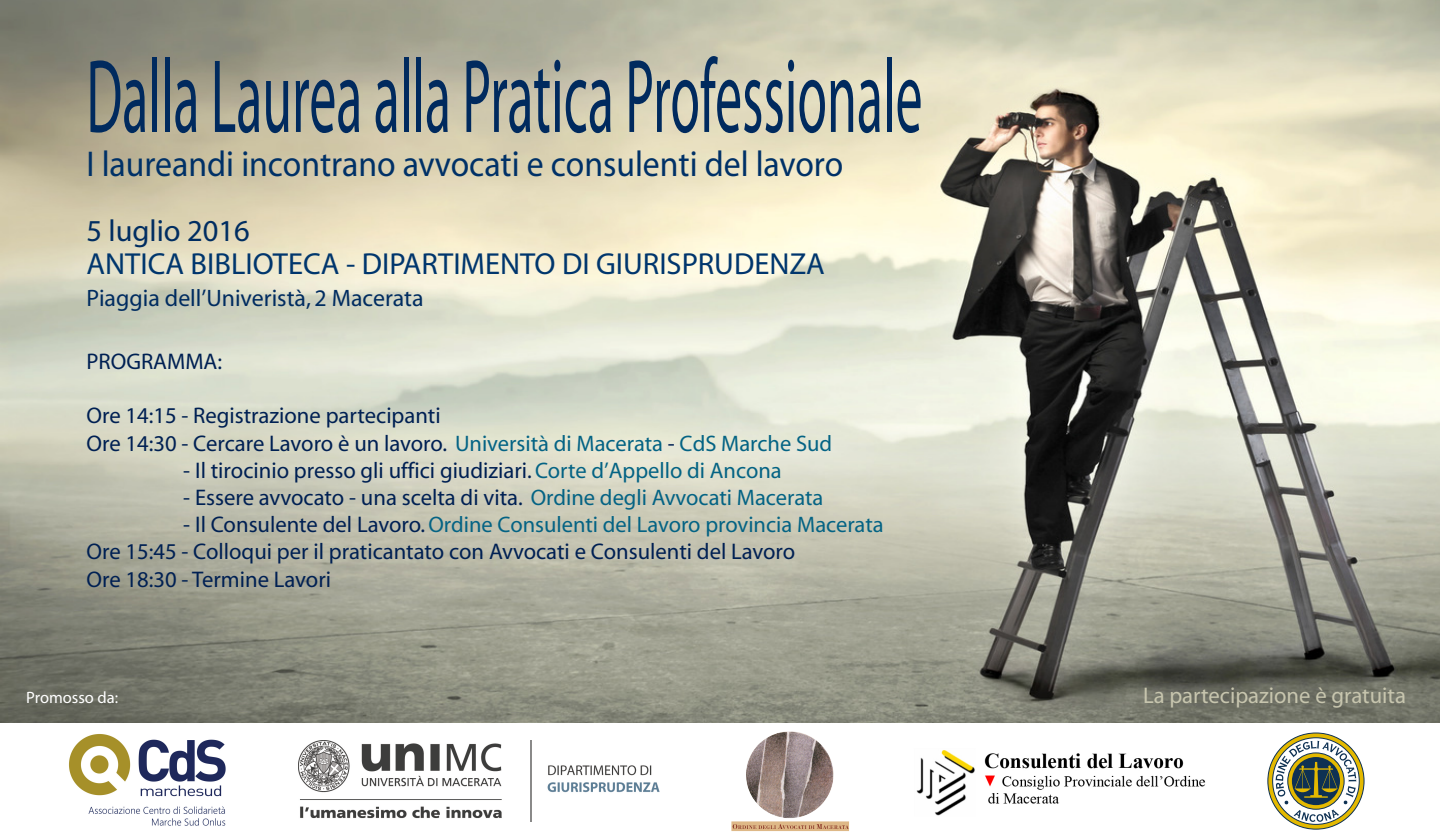
<style>
.page{position:relative;width:1440px;height:840px;background:#fff}
.page>*{position:absolute;margin:0;border:0;box-sizing:border-box;transform-origin:0 0}
.t1{font:105.3px "Myriad Pro";color:#002a5e;scale:.51 1}
.t2{font:36px "Myriad Pro";color:#003167;scale:.94 1}
.t3{font:30.45px "Myriad Pro";color:#00366d}
.t4{font:30.45px "Myriad Pro";color:#002d61}
.t5{font:23.85px "Myriad Pro";color:#002c60}
.t6{font:22.65px/27.2px "Myriad Pro";color:#002053}
.t7{font:22.65px "Myriad Pro";color:#c7c5ae}
.t8{font:22.5px "Myriad Pro";color:#046384}
.t9{font:16.5px "Myriad Pro";color:#fff}
.s1{font-size:22.5px;color:#046384}
.s2{font-size:22.65px;color:#002053}
</style>
<div class="page">
<img style="left:0;top:0;width:1440px;height:723px">
<img style="left:69px;top:734px;width:157px;height:92px">
<img style="left:298px;top:741px;width:361px;height:81px">
<img style="left:731px;top:731px;width:118px;height:100px">
<svg style="left:1268px;top:733px;width:96px;height:96px"></svg>
<svg style="left:1276px;top:741px;width:80px;height:81px"></svg>
<img style="left:916px;top:750px;width:290px;height:66px">
<h1 class="t1" style="left:86px;top:44px;width:1641px">Dalla Laurea alla Pratica Professionale</h1>
<h2 class="t2" style="left:86px;top:147px;width:807px">I laureandi incontrano avvocati e consulenti del lavoro</h2>
<h3 class="t4" style="left:86px;top:216px;width:165px">5 luglio 2016</h3>
<h3 class="t3" style="left:86px;top:249px;width:740px">ANTICA BIBLIOTECA - DIPARTIMENTO DI GIURISPRUDENZA</h3>
<p class="t5" style="left:86px;top:286px;width:339px">Piaggia dell’Univeristà, 2 Macerata</p>
<p class="t6" style="left:86px;top:349px;width:137px">PROGRAMMA:</p>
<p class="t6" style="left:86px;top:403px;width:747px">Ore 14:15 - Registrazione partecipanti<br>Ore 14:30 - Cercare Lavoro è un lavoro. <span class="s1">Università di Macerata</span> - <span class="s1">CdS Marche Sud</span></p>
<p class="t6" style="left:183px;top:458px;width:600px">- Il tirocinio presso gli uffici giudiziari. <span class="s1">Corte d’Appello di Ancona</span></p>
<p class="t6" style="left:183px;top:485px;width:642px">- Essere avvocato - una scelta di vita. <span class="s1">Ordine degli Avvocati Macerata</span></p>
<p class="t8" style="left:183px;top:513px;width:702px"><span class="s2">- Il Consulente del Lavoro.</span> Ordine Consulenti del Lavoro provincia Macerata</p>
<p class="t6" style="left:86px;top:539px;width:710px">Ore 15:45 - Colloqui per il praticantato con Avvocati e Consulenti del Lavoro<br>Ore 18:30 - Termine Lavori</p>
<p class="t9" style="left:26px;top:690px;width:93px">Promosso da:</p>
<p class="t7" style="left:1143px;top:685px;width:265px">La partecipazione è gratuita</p>
</div>
